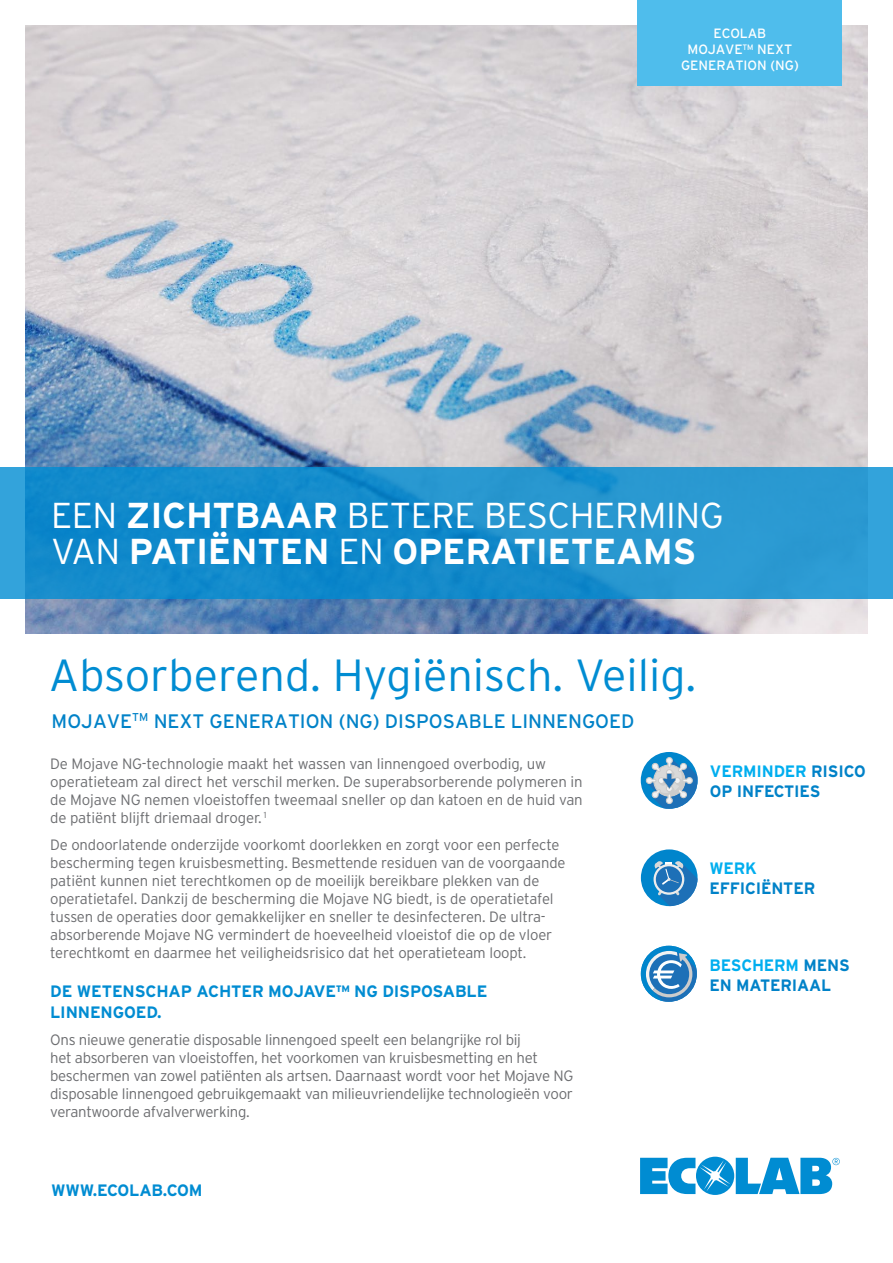
<style>
.page{position:relative;width:893px;height:1263px;background:#fff}
.page>*{position:absolute;margin:0;border:0;box-sizing:border-box;transform-origin:0 0}
.t1{font:300 45px "Interstate";color:#008cd2}
.t2{font:700 36px/36px "Interstate";letter-spacing:-.01em;color:#fff}
.t3{font:19.5px "Interstate";color:#0082c8}
.t4{font:700 16.5px/21.6px "Interstate";letter-spacing:-.01em;color:#008cd2}
.t5{font:700 16.5px/19.8px "Interstate";letter-spacing:-.01em;color:#0082c8}
.t6{font:700 16.5px "Interstate";color:#00aeef}
.t7{font:300 15px/18px "Interstate";letter-spacing:-.01em;color:#6c6d70}
.t8{font:13.5px/16.2px "Interstate";color:#fff;text-align:center}
.s1{font-weight:300}
.s2{color:#00aeef}
</style>
<div class="page">
<img style="left:26px;top:26px;width:841px;height:608px">
<svg style="left:641px;top:752px;width:57px;height:57px"></svg>
<svg style="left:641px;top:849px;width:57px;height:57px"></svg>
<svg style="left:641px;top:946px;width:56px;height:56px"></svg>
<svg style="left:640px;top:1157px;width:200px;height:38px"></svg>
<div style="left:638px;top:0;width:204px;height:85px;background:#4fbdec"></div>
<svg style="left:0;top:468px;width:893px;height:131px;background:#1c90ce"></svg>
<p class="t8" style="left:681px;top:25px;width:119px">ECOLAB<br>MOJAVE<sup>TM</sup> NEXT<br>GENERATION (NG)</p>
<h2 class="t2" style="left:51px;top:497px;width:674px"><span class="s1">EEN</span> ZICHTBAAR <span class="s1">BETERE BESCHERMING<br>VAN</span> PATIËNTEN <span class="s1">EN</span> OPERATIETEAMS</h2>
<h1 class="t1" style="left:49px;top:650px;width:649px">Absorberend. Hygiënisch. Veilig.</h1>
<h3 class="t3" style="left:52px;top:710px;width:584px">MOJAVE<sup>TM</sup> NEXT GENERATION (NG) DISPOSABLE LINNENGOED</h3>
<p class="t7" style="left:50px;top:755px;width:534px">De Mojave NG-technologie maakt het wassen van linnengoed overbodig, uw operatieteam zal direct het verschil merken. De superabsorberende polymeren in de Mojave NG nemen vloeistoffen tweemaal sneller op dan katoen en de huid van de patiënt blijft driemaal droger. <sup>1</sup></p>
<p class="t7" style="left:50px;top:835px;width:517px">De ondoorlatende onderzijde voorkomt doorlekken en zorgt voor een perfecte bescherming tegen kruisbesmetting. Besmettende residuen van de voorgaande patiënt kunnen niet terechtkomen op de moeilijk bereikbare plekken van de operatietafel. Dankzij de bescherming die Mojave NG biedt, is de operatietafel tussen de operaties door gemakkelijker en sneller te desinfecteren. De ultra&shy;absorberende Mojave NG vermindert de hoeveelheid vloeistof die op de vloer terechtkomt en daarmee het veiligheidsrisico dat het operatieteam loopt.</p>
<p class="t4" style="left:50px;top:980px;width:439px">DE WETENSCHAP ACHTER MOJAVE™ NG DISPOSABLE<br>LINNENGOED.</p>
<p class="t7" style="left:50px;top:1030px;width:525px">Ons nieuwe generatie disposable linnengoed speelt een belangrijke rol bij<br>het absorberen van vloeistoffen, het voorkomen van kruisbesmetting en het beschermen van zowel patiënten als artsen. Daarnaast wordt voor het Mojave NG disposable linnengoed gebruikgemaakt van milieuvriendelijke technologieën voor verantwoorde afvalverwerking.</p>
<p class="t5" style="left:710px;top:761px;width:157px"><span class="s2">VERMINDER</span> RISICO<br>OP INFECTIES</p>
<p class="t6" style="left:709px;top:859px;width:49px">WERK</p>
<p class="t5" style="left:709px;top:878px;width:107px">EFFICIËNTER</p>
<p class="t5" style="left:709px;top:955px;width:142px"><span class="s2">BESCHERM</span> MENS<br>EN MATERIAAL</p>
<p class="t4" style="left:51px;top:1179px;width:153px">WWW.ECOLAB.COM</p>
</div>
